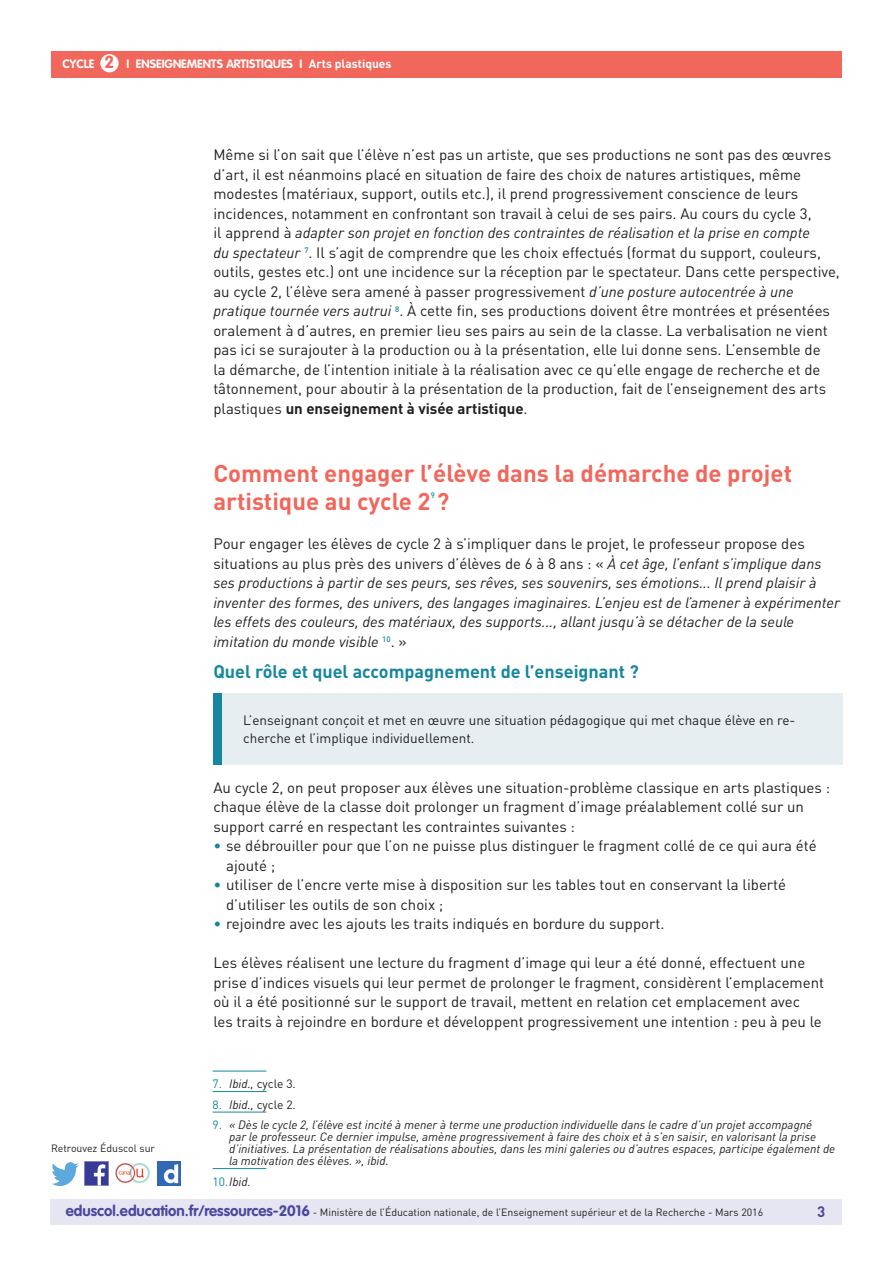
<style>
.page{position:relative;width:893px;height:1263px;background:#fff}
.page>*{position:absolute;margin:0;border:0;box-sizing:border-box;transform-origin:0 0}
.t1{font:700 24px/28.8px "DIN Pro";color:#f2675c}
.t2{font:700 18px "DIN Pro";color:#16879f}
.t3{font:15px/19.5px "DIN Pro";color:#231f20}
.t4{font:italic 15px/19.5px "DIN Pro";color:#231f20}
.t5{font:700 15px "DIN Pro";color:#4a489e}
.t6{font:13.5px/18px "DIN Pro";color:#231f20}
.t7{font:italic 12px/12px "DIN Pro";color:#231f20}
.t8{font:700 12px "VAG Rounded Std";color:#fff}
.t9{font:12px "DIN Pro";letter-spacing:-.005em;color:#231f20}
.t10{font:10.5px "DIN Pro";color:#231f20}
.t11{font:500 7.8px "DIN Pro";color:#16879f}
.s1{font-size:17.25px;color:#f2675c}
.s2{font-family:"DIN Pro"}
.s3{font-style:italic}
.s4{font-weight:700}
.s5{font-style:normal}
.s6{color:#16879f}
.s7{font-style:normal;color:#16879f}
.s8{font-family:"VAG Rounded Std";font-weight:700;font-size:15px;color:#4a489e}
</style>
<div class="page">
<div style="left:50px;top:1199px;width:791px;height:26px;background:#e6e5f2"></div>
<div style="left:51px;top:51px;width:791px;height:27px;background:#f2675c"></div>
<div style="left:100px;top:54px;width:19px;height:18px;background:#fff;border-radius:50%"></div>
<img style="left:85px;top:1162px;width:23px;height:23px">
<img style="left:51px;top:1163px;width:28px;height:22px">
<img style="left:158px;top:1162px;width:22px;height:23px">
<img style="left:115px;top:1163px;width:35px;height:21px">
<div style="left:213px;top:693px;width:630px;height:72px;background:#e6eef2"></div>
<div style="left:213px;top:693px;width:9px;height:72px;background:#16879f"></div>
<hr style="left:213px;top:1071px;width:53px;height:1px;background:#16879f">
<hr style="left:213px;top:1091px;width:53px;height:1px;background:#16879f">
<hr style="left:213px;top:1112px;width:53px;height:1px;background:#16879f">
<hr style="left:213px;top:1168px;width:53px;height:1px;background:#16879f">
<p class="t8" style="left:63px;top:57px;width:330px">CYCLE <span class="s1">2</span> I Enseignements artistiques I <span class="s2">Arts plastiques</span></p>
<p class="t3" style="left:213px;top:145px;width:628px">Même si l’on sait que l’élève n’est pas un artiste, que ses productions ne sont pas des œuvres d’art, il est néanmoins placé en situation de faire des choix de natures artistiques, même modestes (matériaux, support, outils etc.), il prend progressivement conscience de leurs incidences, notamment en confrontant son travail à celui de ses pairs. Au cours du cycle 3,<br>il apprend à <span class="s3">adapter son projet en fonction des contraintes de réalisation et la prise en compte<br>du spectateur</span> <sup>7</sup>. Il s’agit de comprendre que les choix effectués (format du support, couleurs, outils, gestes etc.) ont une incidence sur la réception par le spectateur. Dans cette perspective, au cycle 2, l’élève sera amené à passer progressivement <span class="s3">d’une posture autocentrée à une pratique tournée vers autrui</span> <sup>8</sup>. À cette fin, ses productions doivent être montrées et présentées oralement à d’autres, en premier lieu ses pairs au sein de la classe. La verbalisation ne vient pas ici se surajouter à la production ou à la présentation, elle lui donne sens. L’ensemble de<br>la démarche, de l’intention initiale à la réalisation avec ce qu’elle engage de recherche et de tâtonnement, pour aboutir à la présentation de la production, fait de l’enseignement des arts plastiques <span class="s4">un enseignement à visée artistique</span>.</p>
<p class="t10" style="left:51px;top:1141px;width:106px">Retrouvez Éduscol sur</p>
<h1 class="t1" style="left:213px;top:458px;width:580px">Comment engager l’élève dans la démarche de projet artistique au cycle 2 ?</h1>
<p class="t11" style="left:431px;top:491px;width:6px">9</p>
<p class="t4" style="left:213px;top:534px;width:628px"><span class="s5">Pour engager les élèves de cycle 2 à s’impliquer dans le projet, le professeur propose des situations au plus près des univers d’élèves de 6 à 8 ans : «</span> À cet âge, l’enfant s’implique dans ses productions à partir de ses peurs, ses rêves, ses souvenirs, ses émotions... Il prend plaisir à inventer des formes, des univers, des langages imaginaires. L’enjeu est de l’amener à expérimenter les effets des couleurs, des matériaux, des supports..., allant jusqu’à se détacher de la seule imitation du monde visible <sup>10</sup><span class="s5">. »</span></p>
<p class="t2" style="left:213px;top:660px;width:427px">Quel rôle et quel accompagnement de l’enseignant ?</p>
<p class="t6" style="left:243px;top:710px;width:554px">L’enseignant conçoit et met en œuvre une situation pédagogique qui met chaque élève en re&shy;cherche et l’implique individuellement.</p>
<p class="t3" style="left:213px;top:777px;width:618px">Au cycle 2, on peut proposer aux élèves une situation-problème classique en arts plastiques : chaque élève de la classe doit prolonger un fragment d’image préalablement collé sur un support carré en respectant les contraintes suivantes :</p>
<p class="t3" style="left:226px;top:836px;width:592px;text-indent:-13px"><span class="s6">•</span> se débrouiller pour que l’on ne puisse plus distinguer le fragment collé de ce qui aura été ajouté ;</p>
<p class="t3" style="left:226px;top:875px;width:561px;text-indent:-13px"><span class="s6">•</span> utiliser de l’encre verte mise à disposition sur les tables tout en conservant la liberté d’utiliser les outils de son choix ;</p>
<p class="t3" style="left:213px;top:914px;width:453px"><span class="s6">•</span> rejoindre avec les ajouts les traits indiqués en bordure du support.</p>
<p class="t3" style="left:213px;top:953px;width:612px">Les élèves réalisent une lecture du fragment d’image qui leur a été donné, effectuent une prise d’indices visuels qui leur permet de prolonger le fragment, considèrent l’emplacement où il a été positionné sur le support de travail, mettent en relation cet emplacement avec<br>les traits à rejoindre en bordure et développent progressivement une intention : peu à peu le</p>
<p class="t9" style="left:213px;top:1076px;width:85px"><span class="s6">7.</span> <span class="s3">Ibid.,</span> cycle 3.</p>
<p class="t9" style="left:213px;top:1097px;width:85px"><span class="s6">8.</span> <span class="s3">Ibid.,</span> cycle 2.</p>
<p class="t7" style="left:229px;top:1119px;width:608px;text-indent:-16px"><span class="s7">9.</span> « Dès le cycle 2, l’élève est incité à mener à terme une production individuelle dans le cadre d’un projet accompagné<br>par le professeur. Ce dernier impulse, amène progressivement à faire des choix et à s’en saisir, en valorisant la prise d’initiatives. La présentation de réalisations abouties, dans les mini galeries ou d’autres espaces, participe également de la motivation des élèves. », ibid.</p>
<p class="t7" style="left:213px;top:1175px;width:40px"><span class="s7">10.</span>Ibid.</p>
<p class="t10" style="left:66px;top:1205px;width:699px"><span class="s8">eduscol.education.fr/ressources-2016</span> - Ministère de l’Éducation nationale, de l’Enseignement supérieur et de la Recherche - Mars 2016</p>
<p class="t5" style="left:817px;top:1201px;width:10px">3</p>
</div>
